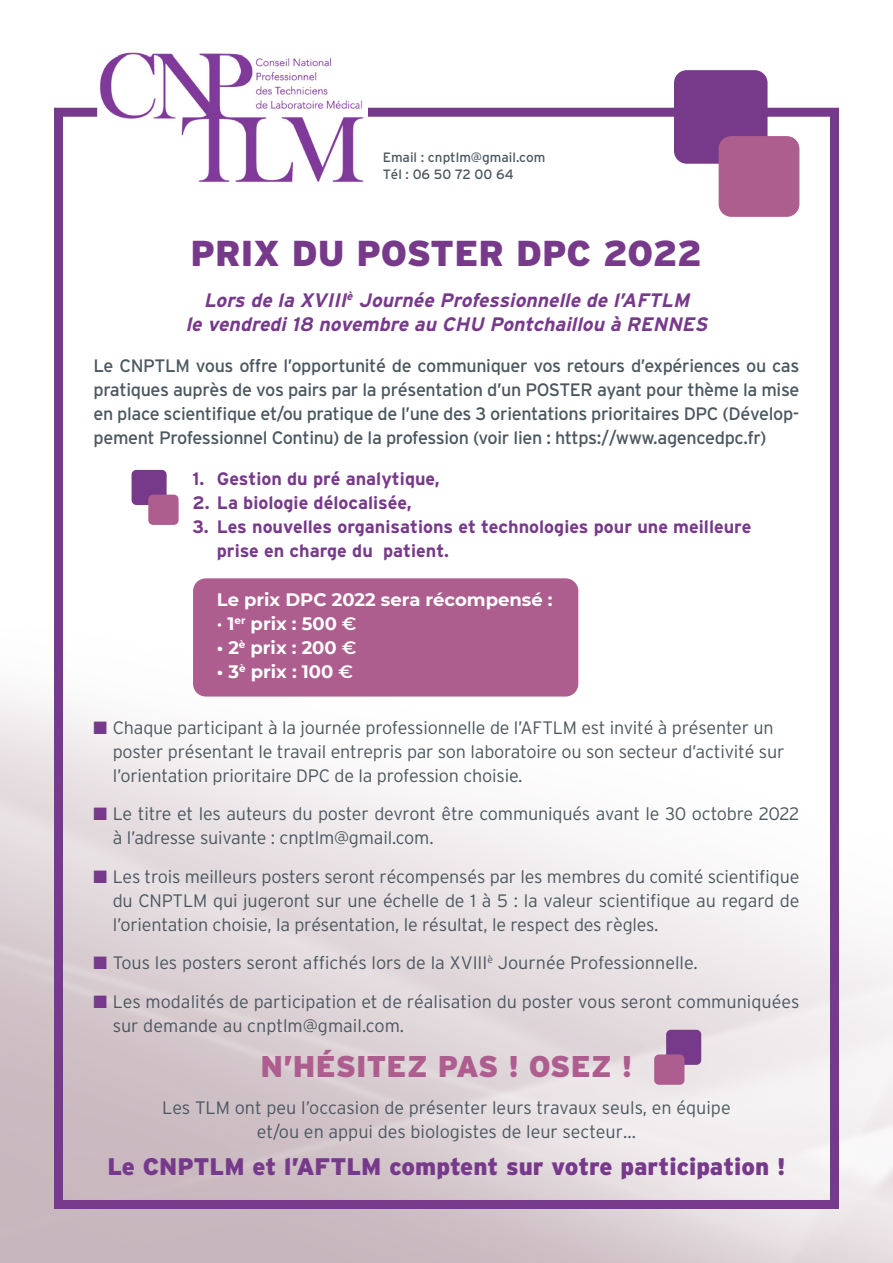
<style>
.page{position:relative;width:893px;height:1263px;background:#fff}
.page>*{position:absolute;margin:0;border:0;box-sizing:border-box;transform-origin:0 0}
.t1{font:900 36px "Interstate";color:#773a8b}
.t2{font:900 30px "Interstate";color:#ae5e8e}
.t3{font:900 24px "Interstate";color:#773a8b}
.t4{font:italic 700 19.5px/24px "Interstate";color:#773a8b;text-align:center}
.t5{font:300 18px/24px "Interstate";letter-spacing:-.01em;color:#4b575f}
.t6{font:18px/24px "Interstate";letter-spacing:-.02em;color:#4b575f;text-align:justify}
.t7{font:700 18px/24px "Interstate";color:#773a8b}
.t8{font:700 18px "Montserrat";color:#fff}
.t9{font:13.5px/16.5px "Interstate";color:#4b575f}
.s1{font-weight:500}
.s2{font-weight:600}
.s3{color:#773a8b}
</style>
<div class="page">
<img style="left:0;top:600px;width:893px;height:663px">
<div style="left:193px;top:578px;width:385px;height:118px;background:#ae5e8e;border-radius:13px"></div>
<div style="left:54px;top:108px;width:785px;height:1101px;border:9px solid #773a8b"></div>
<img style="left:98px;top:52px;width:269px;height:130px">
<div style="left:674px;top:70px;width:93px;height:94px;background:#773a8b;border-radius:13px"></div>
<div style="left:719px;top:136px;width:80px;height:81px;background:#ae5e8e;border-radius:13px"></div>
<div style="left:666px;top:1030px;width:35px;height:35px;background:#773a8b;border-radius:5px"></div>
<div style="left:654px;top:1054px;width:30px;height:31px;background:#ae5e8e;border-radius:5px"></div>
<div style="left:132px;top:470px;width:35px;height:35px;background:#773a8b;border-radius:5px"></div>
<div style="left:148px;top:495px;width:31px;height:30px;background:#ae5e8e;border-radius:5px"></div>
<p class="t9" style="left:383px;top:149px;width:164px">Email : cnptlm@gmail.com<br>Tél : 06 50 72 00 64</p>
<p class="t1" style="left:191px;top:232px;width:513px">PRIX DU POSTER DPC 2022</p>
<p class="t4" style="left:186px;top:288px;width:523px">Lors de la XVIII<sup>è</sup> Journée Professionnelle de l’AFTLM<br>le vendredi 18 novembre au CHU Pontchaillou à RENNES</p>
<p class="t6" style="left:94px;top:353px;width:707px">Le CNPTLM vous offre l’opportunité de communiquer vos retours d’expériences ou cas pratiques auprès de vos pairs par la présentation d’un POSTER ayant pour thème la mise en place scientifique et/ou pratique de l’une des 3 orientations prioritaires DPC (Dévelop&shy;pement Professionnel Continu) de la profession (voir lien : https://www.agencedpc.fr)</p>
<p class="t7" style="left:193px;top:466px;width:249px">1. Gestion du pré analytique,</p>
<p class="t7" style="left:193px;top:490px;width:221px">2. La biologie délocalisée,</p>
<p class="t7" style="left:217px;top:514px;width:536px;text-indent:-24px">3. Les nouvelles organisations et technologies pour une meilleure prise en charge du patient.</p>
<p class="t8" style="left:217px;top:587px;width:337px">Le prix DPC 2022 sera récompensé :</p>
<p class="t8" style="left:217px;top:611px;width:141px"><span class="s1">•</span> 1<sup>er</sup> prix : 500 <span class="s2">€</span></p>
<p class="t8" style="left:217px;top:635px;width:141px">• 2<sup>è</sup> prix : 200 <span class="s2">€</span></p>
<p class="t8" style="left:217px;top:659px;width:138px">• 3<sup>è</sup> prix : 100 <span class="s2">€</span></p>
<p class="t5" style="left:113px;top:715px;width:673px;text-indent:-19px"><span class="s3">■</span> Chaque participant à la journée professionnelle de l’AFTLM est invité à présenter un poster présentant le travail entrepris par son laboratoire ou son secteur d’activité sur l’orientation prioritaire DPC de la profession choisie.</p>
<p class="t5" style="left:113px;top:802px;width:688px;text-indent:-19px"><span class="s3">■</span> Le titre et les auteurs du poster devront être communiqués avant le 30 octobre 2022 à l’adresse suivante : cnptlm@gmail.com.</p>
<p class="t5" style="left:113px;top:864px;width:688px;text-align:justify;text-indent:-19px"><span class="s3">■</span> Les trois meilleurs posters seront récompensés par les membres du comité scientifique du CNPTLM qui jugeront sur une échelle de 1 à 5 : la valeur scientifique au regard de l’orientation choisie, la présentation, le résultat, le respect des règles.</p>
<p class="t5" style="left:94px;top:951px;width:606px"><span class="s3">■</span> Tous les posters seront affichés lors de la XVIII<sup>è</sup> Journée Professionnelle.</p>
<p class="t5" style="left:113px;top:989px;width:688px;text-indent:-19px"><span class="s3">■</span> Les modalités de participation et de réalisation du poster vous seront communiquées sur demande au cnptlm@gmail.com.</p>
<p class="t2" style="left:261px;top:1049px;width:373px">N’HÉSITEZ PAS ! OSEZ !</p>
<p class="t5" style="left:162px;top:1095px;width:570px;text-align:center">Les TLM ont peu l’occasion de présenter leurs travaux seuls, en équipe et/ou en appui des biologistes de leur secteur…</p>
<p class="t3" style="left:107px;top:1152px;width:680px">Le CNPTLM et l’AFTLM comptent sur votre participation !</p>
</div>
